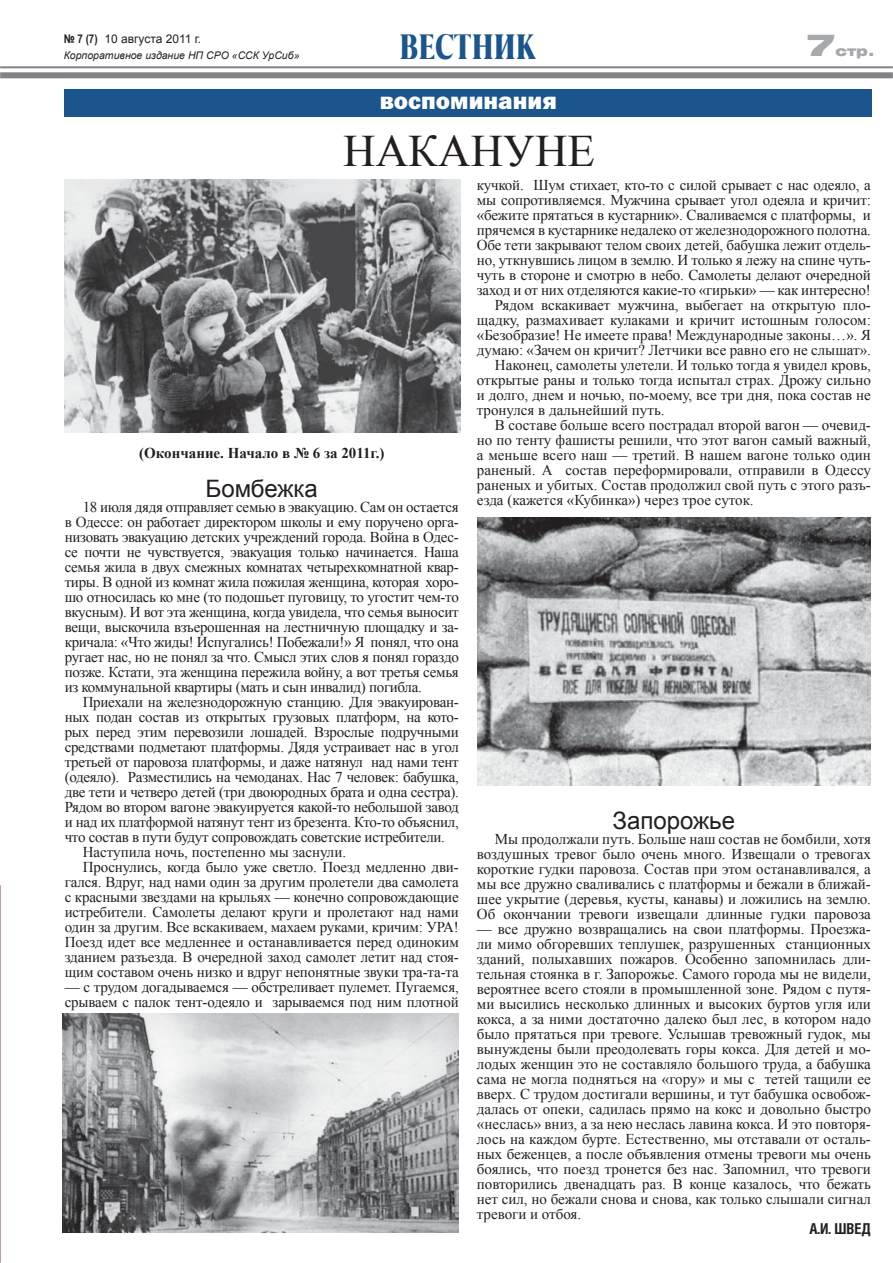
<style>
.page{position:relative;width:893px;height:1263px;background:#fff}
.page>*{position:absolute;margin:0;border:0;box-sizing:border-box;transform-origin:0 0}
.t1{font:45px "Times New Roman";color:#231f20}
.t2{font:30px "Troover Roman";color:#1b558b}
.t3{font:900 30px "Helios Ext";color:#a7a9ac}
.t4{font:24px "Arial";color:#231f20}
.t5{font:24px "Franklin Gothic Heavy C";color:#fff}
.t6{font:15px/15px "Times New Roman";letter-spacing:-.01em;color:#231f20;text-align:justify}
.t7{font:700 15px "Times New Roman";color:#231f20}
.t8{font:700 15px "Helios Cond";color:#231f20}
.t9{font:900 13.5px "Helios Ext";color:#a7a9ac}
.t10{font:12px "Arial";color:#231f20}
.t11{font:italic 10.5px "Arial";color:#231f20}
.s1{font-family:"Arial Narrow";font-weight:700}
</style>
<div class="page">
<hr style="left:0;top:66px;width:893px;height:2px;background:#808285">
<div style="left:0;top:72px;width:893px;height:6px;background:#808285"></div>
<div style="left:65px;top:90px;width:807px;height:27px;background:#1b558b"></div>
<img style="left:63px;top:1013px;width:396px;height:219px">
<img style="left:65px;top:179px;width:396px;height:254px">
<img style="left:478px;top:517px;width:393px;height:268px">
<p class="t10" style="left:64px;top:32px;width:139px"><span class="s1">№ 7 (7)</span> 10 августа 2011 г.</p>
<p class="t11" style="left:64px;top:50px;width:237px">Корпоративное издание НП СРО «ССК УрСиб»</p>
<h2 class="t2" style="left:399px;top:33px;width:138px">ВЕСТНИК</h2>
<h2 class="t3" style="left:806px;top:33px;width:30px">7</h2>
<p class="t9" style="left:835px;top:46px;width:41px">стр.</p>
<h3 class="t5" style="left:380px;top:92px;width:179px">воспоминания</h3>
<h1 class="t1" style="left:343px;top:126px;width:253px">НАКАНУНЕ</h1>
<p class="t7" style="left:139px;top:445px;width:247px">(Окончание. Начало в № 6 за 2011г.)</p>
<h3 class="t4" style="left:206px;top:475px;width:114px">Бомбежка</h3>
<p class="t6" style="left:65px;top:500px;width:396px;text-indent:18px">18 июля дядя отправляет семью в эвакуацию. Сам он остается в Одессе: он работает директором школы и ему поручено орга&shy;низовать эвакуацию детских учреждений города. Война в Одес&shy;се почти не чувствуется, эвакуация только начинается. Наша семья жила в двух смежных комнатах четырехкомнатной квар&shy;тиры. В одной из комнат жила пожилая женщина, которая хоро&shy;шо относилась ко мне (то подошьет пуговицу, то угостит чем-то вкусным). И вот эта женщина, когда увидела, что семья выносит вещи, выскочила взъерошенная на лестничную площадку и за&shy;кричала: «Что жиды! Испугались! Побежали!» Я понял, что она ругает нас, но не понял за что. Смысл этих слов я понял гораздо позже. Кстати, эта женщина пережила войну, а вот третья семья из коммунальной квартиры (мать и сын инвалид) погибла.</p>
<p class="t6" style="left:83px;top:695px;width:378px">Приехали на железнодорожную станцию. Для эвакуирован-</p>
<p class="t6" style="left:65px;top:710px;width:396px">ных подан состав из открытых грузовых платформ, на кото-</p>
<p class="t6" style="left:65px;top:725px;width:396px">рых перед этим перевозили лошадей. Взрослые подручными</p>
<p class="t6" style="left:65px;top:740px;width:396px">средствами подметают платформы. Дядя устраивает нас в угол</p>
<p class="t6" style="left:65px;top:755px;width:396px">третьей от паровоза платформы, и даже натянул над нами тент</p>
<p class="t6" style="left:65px;top:770px;width:396px">(одеяло). Разместились на чемоданах. Нас 7 человек: бабушка,</p>
<p class="t6" style="left:65px;top:785px;width:396px">две тети и четверо детей (три двоюродных брата и одна сестра).</p>
<p class="t6" style="left:65px;top:800px;width:396px">Рядом во втором вагоне эвакуируется какой-то небольшой завод</p>
<p class="t6" style="left:65px;top:815px;width:396px">и над их платформой натянут тент из брезента. Кто-то объяснил,</p>
<p class="t6" style="left:65px;top:830px;width:382px">что состав в пути будут сопровождать советские истребители.</p>
<p class="t6" style="left:83px;top:845px;width:265px">Наступила ночь, постепенно мы заснули.</p>
<p class="t6" style="left:83px;top:860px;width:378px">Проснулись, когда было уже светло. Поезд медленно дви-</p>
<p class="t6" style="left:65px;top:875px;width:396px">гался. Вдруг, над нами один за другим пролетели два самолета</p>
<p class="t6" style="left:65px;top:890px;width:396px">с красными звездами на крыльях — конечно сопровождающие</p>
<p class="t6" style="left:65px;top:905px;width:396px">истребители. Самолеты делают круги и пролетают над нами</p>
<p class="t6" style="left:65px;top:920px;width:396px">один за другим. Все вскакиваем, махаем руками, кричим: УРА!</p>
<p class="t6" style="left:65px;top:935px;width:396px">Поезд идет все медленнее и останавливается перед одиноким</p>
<p class="t6" style="left:65px;top:950px;width:396px">зданием разъезда. В очередной заход самолет летит над стоя-</p>
<p class="t6" style="left:65px;top:965px;width:396px">щим составом очень низко и вдруг непонятные звуки тра-та-та</p>
<p class="t6" style="left:65px;top:980px;width:396px">— с трудом догадываемся — обстреливает пулемет. Пугаемся, срываем с палок тент-одеяло и зарываемся под ним плотной</p>
<p class="t6" style="left:477px;top:177px;width:396px">кучкой. Шум стихает, кто-то с силой срывает с нас одеяло, а</p>
<p class="t6" style="left:477px;top:192px;width:396px">мы сопротивляемся. Мужчина срывает угол одеяла и кричит:</p>
<p class="t6" style="left:477px;top:207px;width:396px">«бежите прятаться в кустарник». Сваливаемся с платформы, и</p>
<p class="t6" style="left:477px;top:222px;width:396px">прячемся в кустарнике недалеко от железнодорожного полотна.</p>
<p class="t6" style="left:477px;top:237px;width:396px">Обе тети закрывают телом своих детей, бабушка лежит отдель-</p>
<p class="t6" style="left:477px;top:252px;width:396px">но, уткнувшись лицом в землю. И только я лежу на спине чуть-</p>
<p class="t6" style="left:477px;top:267px;width:396px">чуть в стороне и смотрю в небо. Самолеты делают очередной</p>
<p class="t6" style="left:477px;top:282px;width:396px">заход и от них отделяются какие-то «гирьки» — как интересно!</p>
<p class="t6" style="left:495px;top:297px;width:378px">Рядом вскакивает мужчина, выбегает на открытую пло-</p>
<p class="t6" style="left:477px;top:312px;width:396px">щадку, размахивает кулаками и кричит истошным голосом:</p>
<p class="t6" style="left:477px;top:327px;width:396px">«Безобразие! Не имеете права! Международные законы…». Я</p>
<p class="t6" style="left:477px;top:342px;width:396px">думаю: «Зачем он кричит? Летчики все равно его не слышат».</p>
<p class="t6" style="left:495px;top:357px;width:378px">Наконец, самолеты улетели. И только тогда я увидел кровь,</p>
<p class="t6" style="left:477px;top:372px;width:396px">открытые раны и только тогда испытал страх. Дрожу сильно</p>
<p class="t6" style="left:477px;top:387px;width:396px">и долго, днем и ночью, по-моему, все три дня, пока состав не</p>
<p class="t6" style="left:477px;top:402px;width:189px">тронулся в дальнейший путь.</p>
<p class="t6" style="left:495px;top:417px;width:378px">В составе больше всего пострадал второй вагон — очевид-</p>
<p class="t6" style="left:477px;top:432px;width:396px">но по тенту фашисты решили, что этот вагон самый важный,</p>
<p class="t6" style="left:477px;top:447px;width:396px">а меньше всего наш — третий. В нашем вагоне только один</p>
<p class="t6" style="left:477px;top:462px;width:396px">раненый. А состав переформировали, отправили в Одессу</p>
<p class="t6" style="left:477px;top:477px;width:396px">раненых и убитых. Состав продолжил свой путь с этого разъ-</p>
<p class="t6" style="left:477px;top:492px;width:278px">езда (кажется «Кубинка») через трое суток.</p>
<h3 class="t4" style="left:613px;top:807px;width:124px">Запорожье</h3>
<p class="t6" style="left:477px;top:831px;width:396px;text-indent:18px">Мы продолжали путь. Больше наш состав не бомбили, хотя воздушных тревог было очень много. Извещали о тревогах короткие гудки паровоза. Состав при этом останавливался, а мы все дружно сваливались с платформы и бежали в ближай&shy;шее укрытие (деревья, кусты, канавы) и ложились на землю.<br>Об окончании тревоги извещали длинные гудки паровоза</p>
<p class="t6" style="left:477px;top:921px;width:396px">— все дружно возвращались на свои платформы. Проезжа&shy;ли мимо обгоревших теплушек, разрушенных станционных зданий, полыхавших пожаров. Особенно запомнилась дли&shy;тельная стоянка в г. Запорожье. Самого города мы не видели, вероятнее всего стояли в промышленной зоне. Рядом с путя&shy;ми высились несколько длинных и высоких буртов угля или кокса, а за ними достаточно далеко был лес, в котором надо было прятаться при тревоге. Услышав тревожный гудок, мы вынуждены были преодолевать горы кокса. Для детей и мо&shy;лодых женщин это не составляло большого труда, а бабушка сама не могла подняться на «гору» и мы с тетей тащили ее вверх. С трудом достигали вершины, и тут бабушка освобож&shy;далась от опеки, садилась прямо на кокс и довольно быстро «неслась» вниз, а за нею неслась лавина кокса. И это повторя&shy;лось на каждом бурте. Естественно, мы отставали от осталь&shy;ных беженцев, а после объявления отмены тревоги мы очень боялись, что поезд тронется без нас. Запомнил, что тревоги повторились двенадцать раз. В конце казалось, что бежать нет сил, но бежали снова и снова, как только слышали сигнал тревоги и отбоя.</p>
<p class="t8" style="left:809px;top:1222px;width:63px">А.И. ШВЕД</p>
</div>
